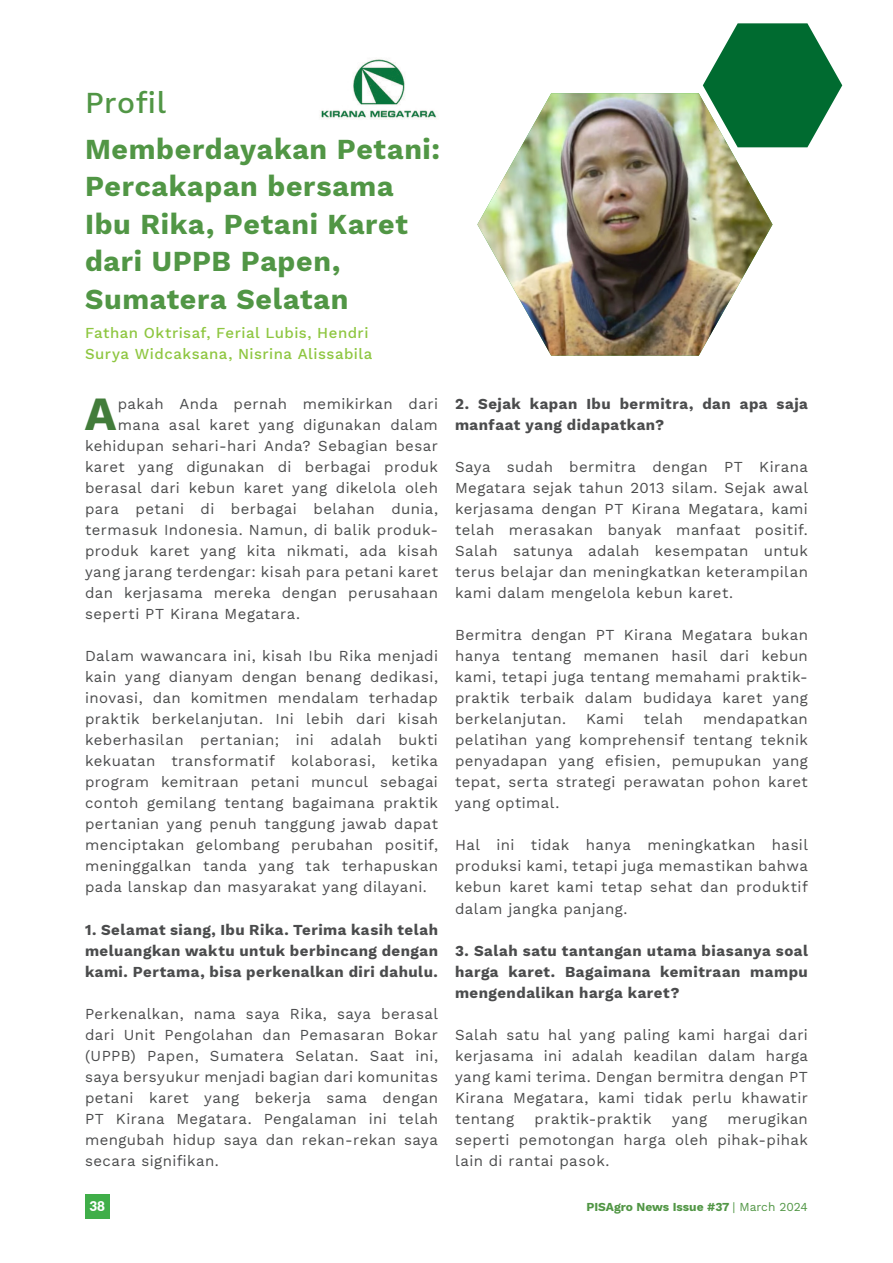
<style>
.page{position:relative;width:893px;height:1263px;background:#fff}
.page>*{position:absolute;margin:0;border:0;box-sizing:border-box;transform-origin:0 0}
.t1{font:700 46.8px "Work Sans";color:#427c3a}
.t2{font:500 30px "Work Sans";color:#519645}
.t3{font:700 28.5px/37.5px "Work Sans";letter-spacing:.025em;color:#519645}
.t4{font:15px/21px "Work Sans";letter-spacing:.03em;color:#4b4c4d;text-align:justify}
.t5{font:700 15px/21px "Work Sans";letter-spacing:.035em;color:#4b4c4d;text-align:justify}
.t6{font:500 15px/21px "Work Sans";letter-spacing:.035em;color:#8ec640}
.t7{font:900 13.5px "Lato";color:#fff}
.t8{font:700 12px "Work Sans";color:#519645}
.s1{font-weight:400}
</style>
<div class="page">
<div style="left:85px;top:1194px;width:24px;height:24px;background:#40ae49"></div>
<svg style="left:703px;top:23px;width:139px;height:124px"></svg>
<img style="left:477px;top:93px;width:295px;height:263px">
<img style="left:321px;top:59px;width:116px;height:60px">
<p class="t2" style="left:85px;top:80px;width:83px">Profil</p>
<p class="t3" style="left:85px;top:129px;width:356px">Memberdayakan Petani:<br>Percakapan bersama<br>Ibu Rika, Petani Karet dari UPPB Papen,<br>Sumatera Selatan</p>
<p class="t6" style="left:85px;top:322px;width:289px">Fathan Oktrisaf, Ferial Lubis, Hendri<br>Surya Widcaksana, Nisrina Alissabila</p>
<p class="t1" style="left:85px;top:379px;width:33px">A</p>
<p class="t4" style="left:118px;top:393px;width:322px">pakah Anda pernah memikirkan dari</p>
<p class="t4" style="left:118px;top:414px;width:322px">mana asal karet yang digunakan dalam</p>
<p class="t4" style="left:85px;top:435px;width:354px">kehidupan sehari-hari Anda? Sebagian besar</p>
<p class="t4" style="left:85px;top:456px;width:354px">karet yang digunakan di berbagai produk</p>
<p class="t4" style="left:85px;top:477px;width:354px">berasal dari kebun karet yang dikelola oleh</p>
<p class="t4" style="left:85px;top:498px;width:354px">para petani di berbagai belahan dunia,</p>
<p class="t4" style="left:85px;top:519px;width:354px">termasuk Indonesia. Namun, di balik produk-</p>
<p class="t4" style="left:85px;top:540px;width:354px">produk karet yang kita nikmati, ada kisah</p>
<p class="t4" style="left:85px;top:561px;width:354px">yang jarang terdengar: kisah para petani karet</p>
<p class="t4" style="left:85px;top:582px;width:354px">dan kerjasama mereka dengan perusahaan</p>
<p class="t4" style="left:85px;top:603px;width:217px">seperti PT Kirana Megatara.</p>
<p class="t4" style="left:85px;top:645px;width:354px">Dalam wawancara ini, kisah Ibu Rika menjadi kain yang dianyam dengan benang dedikasi, inovasi, dan komitmen mendalam terhadap praktik berkelanjutan. Ini lebih dari kisah keberhasilan pertanian; ini adalah bukti kekuatan transformatif kolaborasi, ketika program kemitraan petani muncul sebagai contoh gemilang tentang bagaimana praktik pertanian yang penuh tanggung jawab dapat menciptakan gelombang perubahan positif, meninggalkan tanda yang tak terhapuskan pada lanskap dan masyarakat yang dilayani.</p>
<p class="t5" style="left:85px;top:918px;width:354px">1. Selamat siang, Ibu Rika. Terima kasih telah meluangkan waktu untuk berbincang dengan kami. Pertama, bisa perkenalkan diri dahulu.</p>
<p class="t4" style="left:85px;top:1002px;width:354px">Perkenalkan, nama saya Rika, saya berasal dari Unit Pengolahan dan Pemasaran Bokar (UPPB) Papen, Sumatera Selatan. Saat ini, saya bersyukur menjadi bagian dari komunitas petani karet yang bekerja sama dengan PT Kirana Megatara. Pengalaman ini telah mengubah hidup saya dan rekan-rekan saya secara signifikan.</p>
<p class="t5" style="left:455px;top:393px;width:354px">2. Sejak kapan Ibu bermitra, dan apa saja manfaat yang didapatkan?</p>
<p class="t4" style="left:455px;top:456px;width:354px">Saya sudah bermitra dengan PT Kirana Megatara sejak tahun 2013 silam. Sejak awal kerjasama dengan PT Kirana Megatara, kami telah merasakan banyak manfaat positif.<br>Salah satunya adalah kesempatan untuk terus belajar dan meningkatkan keterampilan kami dalam mengelola kebun karet.</p>
<p class="t4" style="left:455px;top:624px;width:354px">Bermitra dengan PT Kirana Megatara bukan hanya tentang memanen hasil dari kebun kami, tetapi juga tentang memahami praktik&shy;praktik terbaik dalam budidaya karet yang berkelanjutan.</p>
<p class="t4" style="left:455px;top:708px;width:354px;text-indent:248px">mendapatkan pelatihan yang komprehensif tentang teknik penyadapan yang efisien, pemupukan yang tepat, serta strategi perawatan pohon karet yang optimal.</p>
<p class="t4" style="left:455px;top:834px;width:354px">Hal ini tidak hanya meningkatkan hasil produksi kami, tetapi juga memastikan bahwa kebun karet kami tetap sehat dan produktif dalam jangka panjang.</p>
<p class="t5" style="left:455px;top:939px;width:354px">3. Salah satu tantangan utama biasanya soal harga karet. Bagaimana kemitraan mampu mengendalikan harga karet?</p>
<p class="t4" style="left:455px;top:1023px;width:354px">Salah satu hal yang paling kami hargai dari kerjasama ini adalah keadilan dalam harga yang kami terima. Dengan bermitra dengan PT Kirana Megatara, kami tidak perlu khawatir tentang</p>
<p class="t4" style="left:586px;top:708px;width:39px">Kami</p>
<p class="t4" style="left:644px;top:708px;width:41px">telah</p>
<p class="t4" style="left:455px;top:1107px;width:354px;text-indent:273px">merugikan seperti pemotongan harga oleh pihak-pihak lain di rantai pasok.</p>
<p class="t4" style="left:535px;top:1107px;width:118px">praktik-praktik</p>
<p class="t4" style="left:672px;top:1107px;width:36px">yang</p>
<p class="t7" style="left:89px;top:1196px;width:17px">38</p>
<p class="t8" style="left:586px;top:1198px;width:223px">PISAgro News Issue #37 <span class="s1">| March 2024</span></p>
</div>
